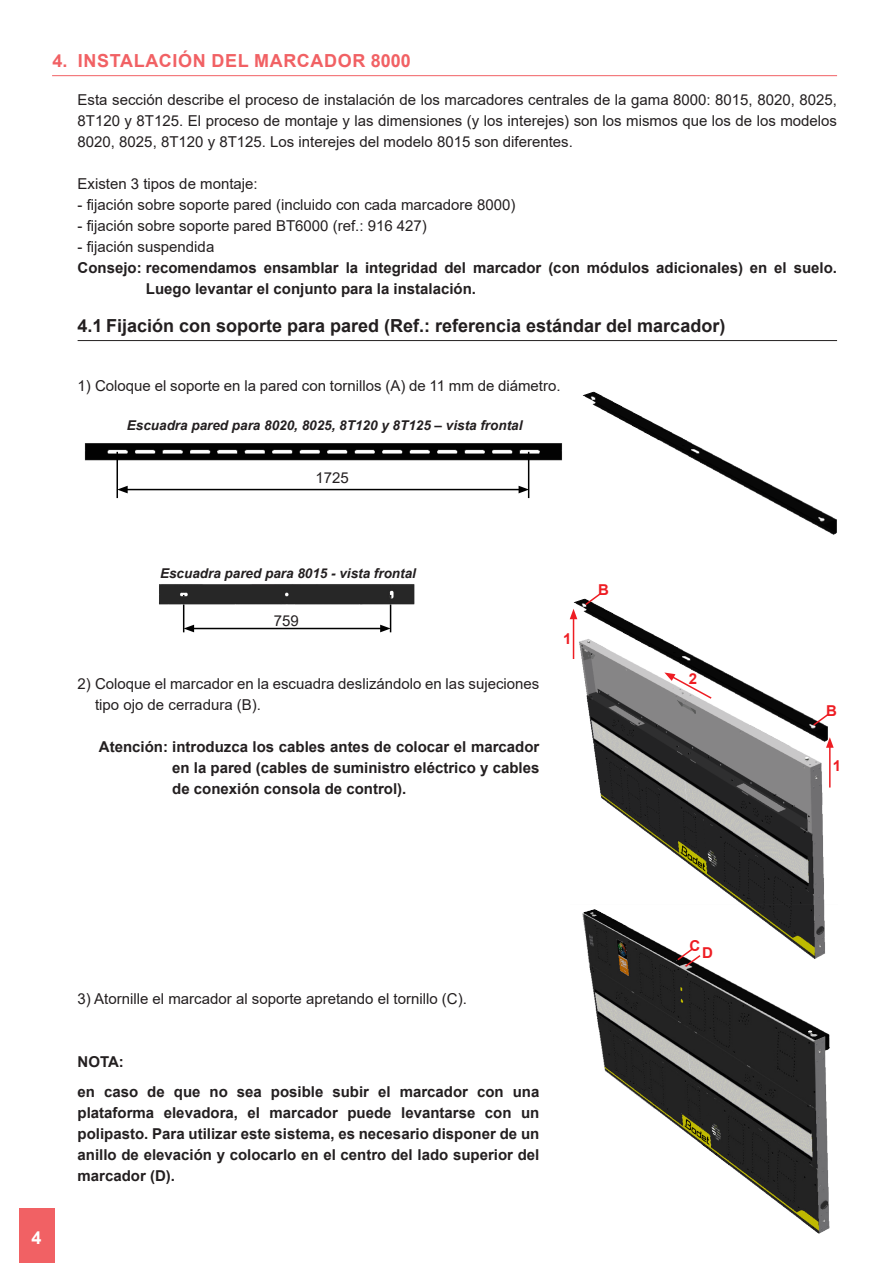
<style>
.page{position:relative;width:893px;height:1263px;background:#fff}
.page>*{position:absolute;margin:0;border:0;box-sizing:border-box;transform-origin:0 0}
.t1{font:700 18px "Arial";color:#231f20}
.t2{font:700 18px "Arial";letter-spacing:.035em;color:#f16164}
.t3{font:700 18px "Arial";color:#fff}
.Texte{font:15px/21px "Arial";color:#231f20;text-align:justify}
.Texte-2{font:700 15px/21px "Arial";color:#231f20;text-align:justify}
.t4{font:700 15px "Arial";color:#ee1d23}
.t5{font:italic 700 13.5px "Arial";color:#231f20}
</style>
<div class="page">
<div style="left:19px;top:1209px;width:35px;height:54px;background:#f16164"></div>
<hr style="left:52px;top:75px;width:785px;height:1px;background:#f16164">
<hr style="left:78px;top:340px;width:759px;height:1px;background:#231f20">
<img style="left:84px;top:443px;width:478px;height:22px">
<img style="left:582px;top:391px;width:255px;height:144px">
<img style="left:570px;top:599px;width:80px;height:34px">
<img style="left:572px;top:633px;width:259px;height:271px">
<hr style="left:829px;top:745px;width:2px;height:42px;background:#ee1d23">
<svg style="left:826px;top:737px;width:8px;height:11px"></svg>
<hr style="left:573px;top:617px;width:1px;height:42px;background:#ee1d23">
<svg style="left:570px;top:609px;width:7px;height:10px"></svg>
<svg style="left:664px;top:672px;width:49px;height:28px"></svg>
<svg style="left:584px;top:593px;width:18px;height:14px"></svg>
<svg style="left:812px;top:712px;width:18px;height:15px"></svg>
<img style="left:582px;top:904px;width:248px;height:330px">
<svg style="left:676px;top:947px;width:26px;height:21px"></svg>
<hr style="left:117px;top:452px;width:1px;height:46px;background:#000">
<hr style="left:528px;top:452px;width:1px;height:46px;background:#000">
<hr style="left:125px;top:489px;width:396px;height:1px;background:#000">
<svg style="left:118px;top:486px;width:10px;height:7px"></svg>
<svg style="left:519px;top:486px;width:9px;height:7px"></svg>
<hr style="left:183px;top:595px;width:1px;height:37px;background:#000">
<hr style="left:390px;top:595px;width:1px;height:37px;background:#000">
<hr style="left:192px;top:628px;width:190px;height:1px;background:#000">
<svg style="left:184px;top:625px;width:10px;height:7px"></svg>
<svg style="left:380px;top:625px;width:10px;height:7px"></svg>
<img style="left:159px;top:584px;width:256px;height:27px">
<p class="t2" style="left:52px;top:48px;width:360px">4. INSTALACIÓN DEL MARCADOR 8000</p>
<p class="Texte" style="left:78px;top:89px;width:761px">Esta sección describe el proceso de instalación de los marcadores centrales de la gama 8000: 8015, 8020, 8025, 8T120 y 8T125. El proceso de montaje y las dimensiones (y los interejes) son los mismos que los de los modelos 8020, 8025, 8T120 y 8T125. Los interejes del modelo 8015 son diferentes.</p>
<p class="Texte" style="left:78px;top:173px;width:182px">Existen 3 tipos de montaje:</p>
<p class="Texte" style="left:78px;top:194px;width:439px">- fijación sobre soporte pared (incluido con cada marcadore 8000)</p>
<p class="Texte" style="left:78px;top:215px;width:351px">- fijación sobre soporte pared BT6000 (ref.: 916 427)</p>
<p class="Texte" style="left:78px;top:236px;width:138px">- fijación suspendida</p>
<p class="Texte-2" style="left:146px;top:257px;width:693px;text-indent:-68px">Consejo: recomendamos ensamblar la integridad del marcador (con módulos adicionales) en el suelo.<br>Luego levantar el conjunto para la instalación.</p>
<p class="t1" style="left:78px;top:313px;width:649px">4.1 Fijación con soporte para pared (Ref.: referencia estándar del marcador)</p>
<p class="Texte" style="left:78px;top:375px;width:485px">1) Coloque el soporte en la pared con tornillos (A) de 11 mm de diámetro.</p>
<p class="t5" style="left:127px;top:417px;width:397px">Escuadra pared para 8020, 8025, 8T120 y 8T125 – vista frontal</p>
<p class="Texte" style="left:316px;top:467px;width:35px">1725</p>
<p class="t5" style="left:160px;top:564px;width:257px">Escuadra pared para 8015 - vista frontal</p>
<p class="Texte" style="left:274px;top:610px;width:27px">759</p>
<p class="Texte" style="left:95px;top:673px;width:446px;text-indent:-18px">2) Coloque el marcador en la escuadra deslizándolo en las sujeciones tipo ojo de cerradura (B).</p>
<p class="Texte-2" style="left:172px;top:736px;width:369px;text-indent:-73px">Atención: introduzca los cables antes de colocar el marcador en la pared (cables de suministro eléctrico y cables de conexión consola de control).</p>
<p class="t4" style="left:563px;top:628px;width:10px">1</p>
<p class="t4" style="left:598px;top:580px;width:12px">B</p>
<p class="t4" style="left:689px;top:668px;width:10px">2</p>
<p class="t4" style="left:826px;top:700px;width:12px">B</p>
<p class="t4" style="left:833px;top:755px;width:10px">1</p>
<p class="t3" style="left:32px;top:1225px;width:12px">4</p>
<p class="Texte" style="left:78px;top:988px;width:391px">3) Atornille el marcador al soporte apretando el tornillo (C).</p>
<p class="Texte-2" style="left:78px;top:1051px;width:48px">NOTA:</p>
<p class="Texte-2" style="left:78px;top:1081px;width:463px">en caso de que no sea posible subir el marcador con una plataforma elevadora, el marcador puede levantarse con un polipasto. Para utilizar este sistema, es necesario disponer de un anillo de elevación y colocarlo en el centro del lado superior del marcador (D).</p>
<p class="t4" style="left:689px;top:935px;width:12px">C</p>
<p class="t4" style="left:702px;top:942px;width:12px">D</p>
</div>
